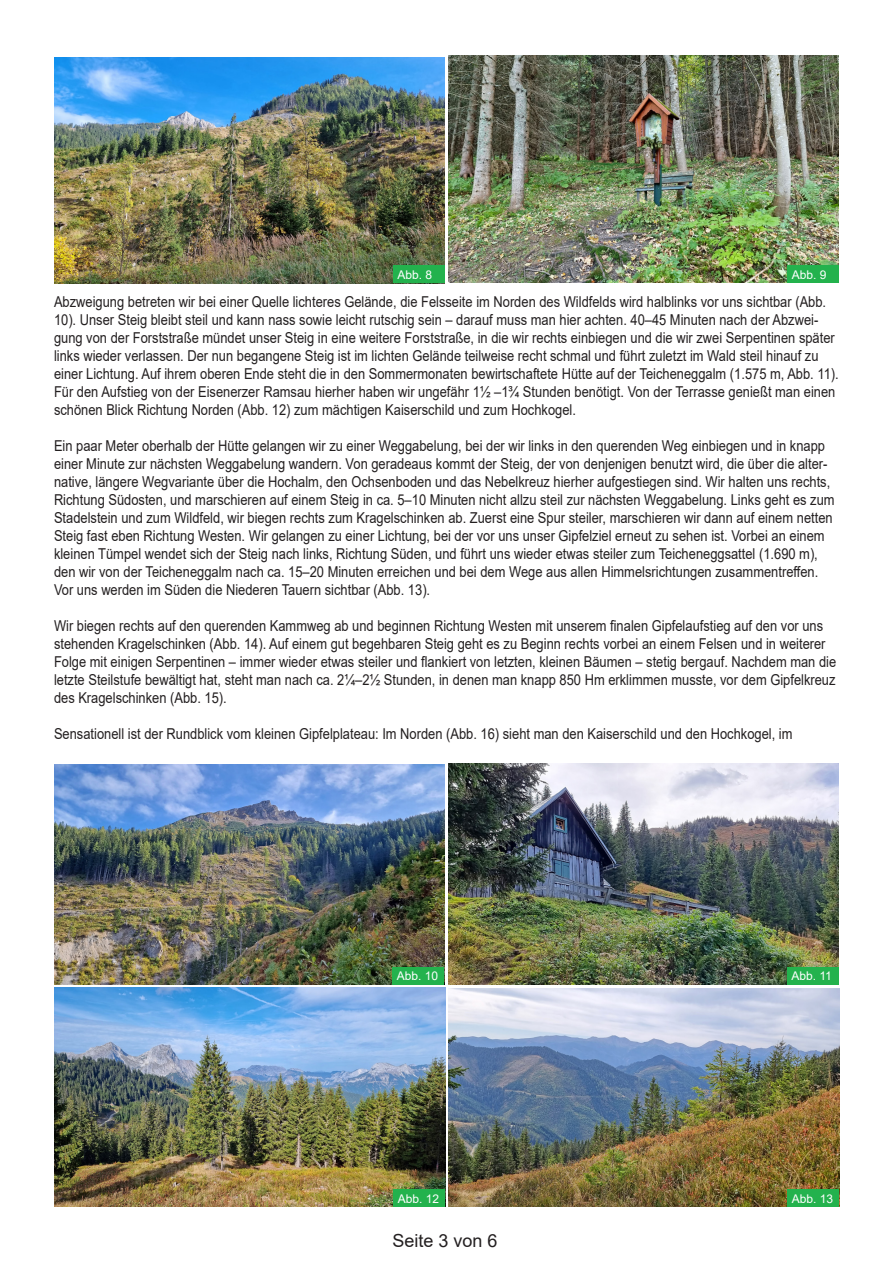
<style>
.page{position:relative;width:893px;height:1263px;background:#fff}
.page>*{position:absolute;margin:0;border:0;box-sizing:border-box;transform-origin:0 0}
.t1{font:18px "Arial";color:#231f20}
.t2{font:15px/18px "Arial";color:#231f20;scale:.86 1}
.t3{font:12px "Arial";color:#fff}
</style>
<div class="page">
<img style="left:54px;top:57px;width:391px;height:226px">
<img style="left:448px;top:55px;width:391px;height:227px">
<div style="left:787px;top:266px;width:52px;height:17px;background:#23b24d"></div>
<img style="left:54px;top:764px;width:391px;height:220px">
<img style="left:448px;top:764px;width:391px;height:220px">
<div style="left:787px;top:967px;width:52px;height:18px;background:#23b24d"></div>
<div style="left:393px;top:967px;width:51px;height:17px;background:#23b24d"></div>
<img style="left:54px;top:988px;width:391px;height:219px">
<img style="left:448px;top:989px;width:391px;height:218px">
<div style="left:393px;top:1190px;width:52px;height:17px;background:#23b24d"></div>
<div style="left:787px;top:1190px;width:52px;height:17px;background:#23b24d"></div>
<div style="left:393px;top:266px;width:52px;height:17px;background:#23b24d"></div>
<p class="t3" style="left:398px;top:266px;width:36px">Abb. 8</p>
<p class="t3" style="left:792px;top:266px;width:36px">Abb. 9</p>
<p class="t2" style="left:54px;top:293px;width:914px">Abzweigung betreten wir bei einer Quelle lichteres Gelände, die Felsseite im Norden des Wildfelds wird halblinks vor uns sichtbar (Abb.<br>10). Unser Steig bleibt steil und kann nass sowie leicht rutschig sein – darauf muss man hier achten. 40–45 Minuten nach der Abzwei&shy;gung von der Forststraße mündet unser Steig in eine weitere Forststraße, in die wir rechts einbiegen und die wir zwei Serpentinen später links wieder verlassen. Der nun begangene Steig ist im lichten Gelände teilweise recht schmal und führt zuletzt im Wald steil hinauf zu einer Lichtung. Auf ihrem oberen Ende steht die in den Sommermonaten bewirtschaftete Hütte auf der Teicheneggalm (1.575 m, Abb. 11).<br>Für den Aufstieg von der Eisenerzer Ramsau hierher haben wir ungefähr 1½ –1¾ Stunden benötigt. Von der Terrasse genießt man einen schönen Blick Richtung Norden (Abb. 12) zum mächtigen Kaiserschild und zum Hochkogel.</p>
<p class="t2" style="left:54px;top:437px;width:909px">Ein paar Meter oberhalb der Hütte gelangen wir zu einer Weggabelung, bei der wir links in den querenden Weg einbiegen und in knapp einer Minute zur nächsten Weggabelung wandern. Von geradeaus kommt der Steig, der von denjenigen benutzt wird, die über die alter&shy;native, längere Wegvariante über die Hochalm, den Ochsenboden und das Nebelkreuz hierher aufgestiegen sind. Wir halten uns rechts, Richtung Südosten, und marschieren auf einem Steig in ca. 5–10 Minuten nicht allzu steil zur nächsten Weggabelung. Links geht es zum Stadelstein und zum Wildfeld, wir biegen rechts zum Kragelschinken ab. Zuerst eine Spur steiler, marschieren wir dann auf einem netten Steig fast eben Richtung Westen. Wir gelangen zu einer Lichtung, bei der vor uns unser Gipfelziel erneut zu sehen ist. Vorbei an einem kleinen Tümpel wendet sich der Steig nach links, Richtung Süden, und führt uns wieder etwas steiler zum Teicheneggsattel (1.690 m), den wir von der Teicheneggalm nach ca. 15–20 Minuten erreichen und bei dem Wege aus allen Himmelsrichtungen zusammentreffen.<br>Vor uns werden im Süden die Niederen Tauern sichtbar (Abb. 13).</p>
<p class="t2" style="left:54px;top:617px;width:911px">Wir biegen rechts auf den querenden Kammweg ab und beginnen Richtung Westen mit unserem finalen Gipfelaufstieg auf den vor uns stehenden Kragelschinken (Abb. 14). Auf einem gut begehbaren Steig geht es zu Beginn rechts vorbei an einem Felsen und in weiterer Folge mit einigen Serpentinen – immer wieder etwas steiler und flankiert von letzten, kleinen Bäumen – stetig bergauf. Nachdem man die letzte Steilstufe bewältigt hat, steht man nach ca. 2¼–2½ Stunden, in denen man knapp 850 Hm erklimmen musste, vor dem Gipfelkreuz des Kragelschinken (Abb. 15).</p>
<p class="t2" style="left:54px;top:725px;width:860px">Sensationell ist der Rundblick vom kleinen Gipfelplateau: Im Norden (Abb. 16) sieht man den Kaiserschild und den Hochkogel, im</p>
<p class="t3" style="left:397px;top:968px;width:43px">Abb. 10</p>
<p class="t3" style="left:791px;top:968px;width:42px">Abb. 11</p>
<p class="t3" style="left:398px;top:1190px;width:43px">Abb. 12</p>
<p class="t3" style="left:792px;top:1190px;width:43px">Abb. 13</p>
<p class="t1" style="left:393px;top:1228px;width:107px">Seite 3 von 6</p>
</div>
